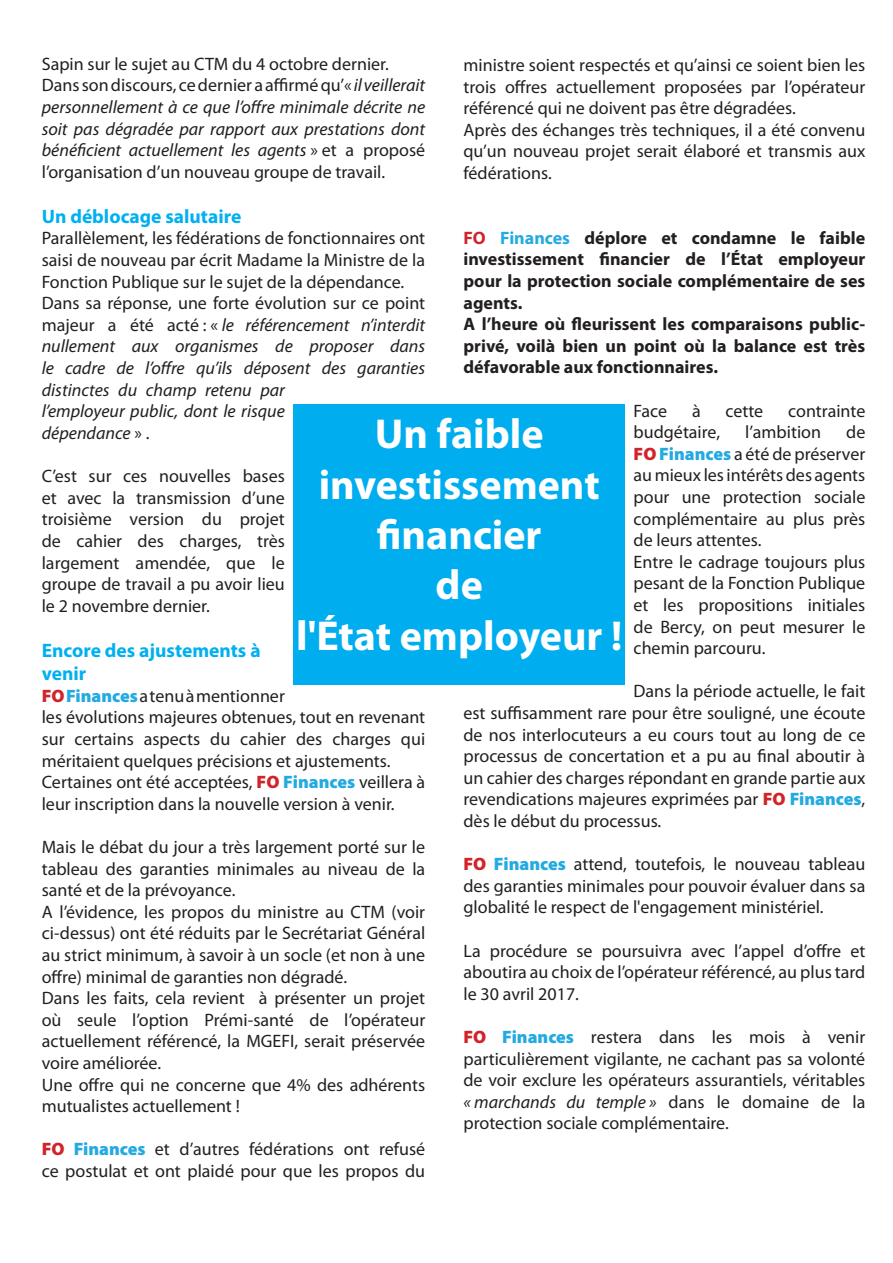
<style>
.page{position:relative;width:893px;height:1263px;background:#fff}
.page>*{position:absolute;margin:0;border:0;box-sizing:border-box;transform-origin:0 0}
.t1{font:700 42px/50.4px "Myriad Pro";color:#fff;text-align:center}
.Sans_interligne{font:700 19.5px/23.4px "Myriad Pro";color:#00b0f0}
.Sans_interligne-2{font:18px/21.6px "Myriad Pro";color:#231f20;text-align:justify}
.Sans_interligne-3{font:italic 18px/21.6px "Myriad Pro";color:#231f20;text-align:justify}
.Sans_interligne-4{font:700 18px/21.6px "Myriad Pro";color:#231f20;text-align:justify}
.s1{font-style:normal}
.s2{font-weight:900;color:#d1232a}
.s3{font-weight:900;color:#24aae1}
.s4{color:#d1232a}
.s5{color:#24aae1}
.s6{font-style:italic}
</style>
<div class="page">
<div style="left:293px;top:404px;width:332px;height:281px;background:#00aeef"></div>
<p class="Sans_interligne-2" style="left:42px;top:53px;width:349px">Sapin sur le sujet au CTM du 4 octobre dernier.</p>
<p class="Sans_interligne-3" style="left:42px;top:74px;width:385px"><span class="s1">Dans son discours, ce dernier a affirmé qu’«</span> il veillerait personnellement à ce que l’offre minimale décrite ne soit pas dégradée par rapport aux prestations dont bénéficient actuellement les agents <span class="s1">» et a proposé l’organisation d’un nouveau groupe de travail.</span></p>
<p class="Sans_interligne" style="left:42px;top:204px;width:201px">Un déblocage salutaire</p>
<p class="Sans_interligne-2" style="left:42px;top:227px;width:385px">Parallèlement, les fédérations de fonctionnaires ont saisi de nouveau par écrit Madame la Ministre de la Fonction Publique sur le sujet de la dépendance.</p>
<p class="Sans_interligne-3" style="left:42px;top:292px;width:385px;text-align:left"><span class="s1">Dans sa réponse, une forte évolution sur ce point majeur a été acté : «</span> le référencement n’interdit nullement aux organismes de proposer dans le cadre de l’offre qu’ils déposent des garanties distinctes du champ retenu par<br>l’employeur public, dont le risque<br>dépendance <span class="s1">» .</span></p>
<p class="Sans_interligne-2" style="left:42px;top:465px;width:245px">C’est sur ces nouvelles bases et avec la transmission d’une troisième version du projet de cahier des charges, très largement amendée, que le groupe de travail a pu avoir lieu le 2 novembre dernier.</p>
<p class="Sans_interligne" style="left:42px;top:638px;width:220px">Encore des ajustements à venir</p>
<p class="Sans_interligne-2" style="left:42px;top:685px;width:385px;text-align:left"><span class="s2">FO</span><span class="s3">Finances</span> a tenu à mentionner<br>les évolutions majeures obtenues, tout en revenant sur certains aspects du cahier des charges qui méritaient quelques précisions et ajustements.</p>
<p class="Sans_interligne-2" style="left:42px;top:771px;width:385px">Certaines ont été acceptées, <span class="s2">FO</span> <span class="s3">Finances</span> veillera à leur inscription dans la nouvelle version à venir.</p>
<p class="Sans_interligne-2" style="left:42px;top:836px;width:385px">Mais le débat du jour a très largement porté sur le tableau des garanties minimales au niveau de la santé et de la prévoyance.</p>
<p class="Sans_interligne-2" style="left:42px;top:901px;width:385px">A l’évidence, les propos du ministre au CTM (voir ci-dessus) ont été réduits par le Secrétariat Général au strict minimum, à savoir à un socle (et non à une offre) minimal de garanties non dégradé.</p>
<p class="Sans_interligne-2" style="left:42px;top:987px;width:385px">Dans les faits, cela revient à présenter un projet où seule l’option Prémi-santé de l’opérateur actuellement référencé, la MGEFI, serait préservée voire améliorée.</p>
<p class="Sans_interligne-2" style="left:42px;top:1073px;width:385px">Une offre qui ne concerne que 4% des adhérents mutualistes actuellement !</p>
<p class="Sans_interligne-2" style="left:42px;top:1138px;width:385px"><span class="s2">FO</span> <span class="s3">Finances</span> et d’autres fédérations ont refusé ce postulat et ont plaidé pour que les propos du</p>
<p class="Sans_interligne-2" style="left:463px;top:54px;width:403px">ministre soient respectés et qu’ainsi ce soient bien les trois offres actuellement proposées par l’opérateur référencé qui ne doivent pas être dégradées.</p>
<p class="Sans_interligne-2" style="left:463px;top:119px;width:403px">Après des échanges très techniques, il a été convenu qu’un nouveau projet serait élaboré et transmis aux fédérations.</p>
<p class="Sans_interligne-4" style="left:463px;top:226px;width:403px"><span class="s4">FO</span> <span class="s5">Finances</span> déplore et condamne le faible investissement financier de l’État employeur pour la protection sociale complémentaire de ses agents.</p>
<p class="Sans_interligne-4" style="left:463px;top:313px;width:403px">A l’heure où fleurissent les comparaisons public&shy;privé, voilà bien un point où la balance est très défavorable aux fonctionnaires.</p>
<p class="Sans_interligne-2" style="left:634px;top:399px;width:35px">Face</p>
<p class="Sans_interligne-2" style="left:692px;top:399px;width:10px">à</p>
<p class="Sans_interligne-2" style="left:725px;top:399px;width:39px">cette</p>
<p class="Sans_interligne-2" style="left:788px;top:399px;width:79px">contrainte</p>
<p class="Sans_interligne-2" style="left:634px;top:421px;width:88px">budgétaire,</p>
<p class="Sans_interligne-2" style="left:745px;top:421px;width:77px">l’ambition</p>
<p class="t1" style="left:375px;top:407px;width:170px">Un faible</p>
<p class="t1" style="left:319px;top:458px;width:282px">investissement financier</p>
<p class="t1" style="left:436px;top:559px;width:49px">de</p>
<p class="t1" style="left:296px;top:609px;width:328px">l'État employeur !</p>
<p class="Sans_interligne-2" style="left:634px;top:421px;width:233px;text-indent:213px">de <span class="s2">FO</span> <span class="s3">Finances</span> a été de préserver au mieux les intérêts des agents pour une protection sociale complémentaire au plus près de leurs attentes.</p>
<p class="Sans_interligne-2" style="left:634px;top:551px;width:233px">Entre le cadrage toujours plus pesant de la Fonction Publique et les propositions initiales de Bercy, on peut mesurer le chemin parcouru.</p>
<p class="Sans_interligne-2" style="left:463px;top:680px;width:403px;text-indent:170px">Dans la période actuelle, le fait est suffisamment rare pour être souligné, une écoute de nos interlocuteurs a eu cours tout au long de ce processus de concertation et a pu au final aboutir à un cahier des charges répondant en grande partie aux revendications majeures exprimées par <span class="s2">FO</span> <span class="s3">Finances</span>, dès le début du processus.</p>
<p class="Sans_interligne-2" style="left:463px;top:853px;width:403px"><span class="s2">FO</span> <span class="s3">Finances</span> attend, toutefois, le nouveau tableau des garanties minimales pour pouvoir évaluer dans sa globalité le respect de l'engagement ministériel.</p>
<p class="Sans_interligne-2" style="left:463px;top:939px;width:403px">La procédure se poursuivra avec l’appel d’offre et aboutira au choix de l’opérateur référencé, au plus tard le 30 avril 2017.</p>
<p class="Sans_interligne-2" style="left:463px;top:1026px;width:403px"><span class="s2">FO</span> <span class="s3">Finances</span> restera dans les mois à venir particulièrement vigilante, ne cachant pas sa volonté de voir exclure les opérateurs assurantiels, véritables <span class="s6">« marchands du temple »</span> dans le domaine de la protection sociale complémentaire.</p>
</div>
